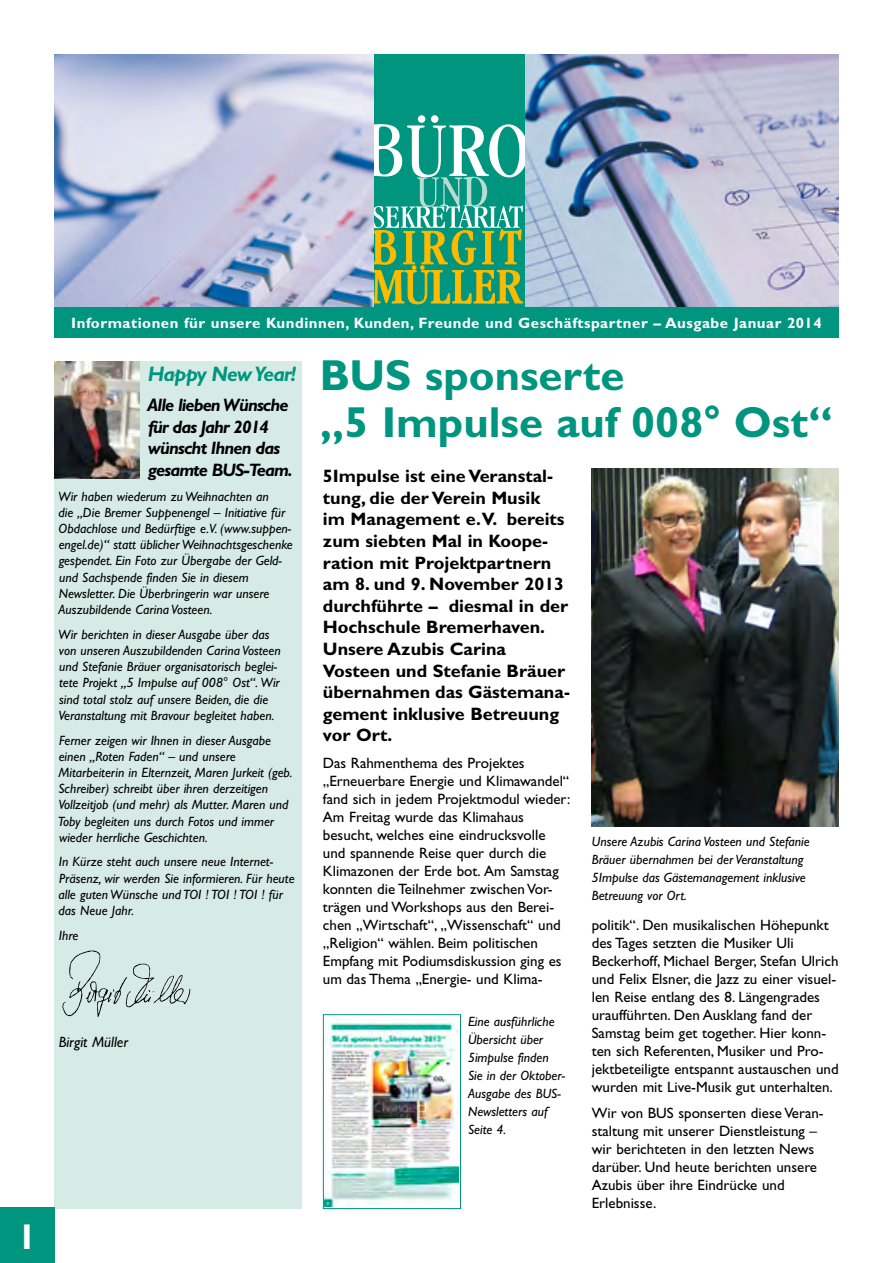
<style>
.page{position:relative;width:893px;height:1263px;background:#fff}
.page>*{position:absolute;margin:0;border:0;box-sizing:border-box;transform-origin:0 0}
.t1{font:700 43.5px/46.5px "Gill Sans";color:#00957e}
.t2{font:700 36px "Gill Sans";color:#fff}
.t3{font:italic 700 21px "Gill Sans";letter-spacing:-.04em;color:#00957e}
.t4{font:700 18px/21.6px "Gill Sans";color:#000}
.t5{font:italic 700 18px/21.6px "Gill Sans";letter-spacing:-.05em;color:#000}
.t6{font:15px/18px "Gill Sans";color:#000}
.t7{font:700 15px "Gill Sans";letter-spacing:.035em;color:#fff}
.t8{font:italic 15px "Gill Sans";color:#000}
.t9{font:italic 13.5px/16.2px "Gill Sans";color:#000}
</style>
<div class="page">
<img style="left:591px;top:469px;width:248px;height:357px">
<div style="left:54px;top:361px;width:247px;height:848px;background:#d6ebe5"></div>
<img style="left:54px;top:361px;width:85px;height:117px">
<div style="left:0;top:1208px;width:54px;height:55px;background:#00957e"></div>
<svg style="left:63px;top:950px;width:127px;height:67px"></svg>
<div style="left:54px;top:306px;width:785px;height:32px;background:#00957e"></div>
<div style="left:373px;top:54px;width:166px;height:253px;background:#00957e"></div>
<div style="left:418px;top:115px;width:7px;height:8px;background:#fff;border-radius:50%"></div>
<div style="left:431px;top:115px;width:7px;height:8px;background:#fff;border-radius:50%"></div>
<svg style="left:371px;top:124px;width:157px;height:183px"></svg>
<img style="left:525px;top:54px;width:314px;height:252px">
<img style="left:54px;top:54px;width:319px;height:252px">
<img style="left:325px;top:1019px;width:134px;height:187px">
<div style="left:323px;top:1014px;width:138px;height:195px;border:1px solid #00957e"></div>
<h2 class="t2" style="left:17px;top:1215px;width:21px">1</h2>
<p class="t7" style="left:71px;top:314px;width:752px">Informationen für unsere Kundinnen, Kunden, Freunde und Geschäftspartner – Ausgabe Januar 2014</p>
<h3 class="t3" style="left:148px;top:362px;width:150px">Happy New Year!</h3>
<h3 class="t5" style="left:147px;top:394px;width:147px">Alle lieben Wünsche für das Jahr 2014 wünscht Ihnen das gesamte BUS-Team.</h3>
<p class="t9" style="left:58px;top:488px;width:236px">Wir haben wiederum zu Weihnachten an<br>die „Die Bremer Suppenengel – Initiative für Obdachlose und Bedürftige e.V. (www.suppen&shy;engel.de)“ statt üblicher Weihnachtsgeschenke gespendet. Ein Foto zur Übergabe der Geld&shy;und Sachspende finden Sie in diesem Newsletter. Die Überbringerin war unsere Auszubildende Carina Vosteen.</p>
<p class="t9" style="left:58px;top:626px;width:224px">Wir berichten in dieser Ausgabe über das von unseren Auszubildenden Carina Vosteen und Stefanie Bräuer organisatorisch beglei&shy;tete Projekt „5 Impulse auf 008° Ost“. Wir sind total stolz auf unsere Beiden, die die Veranstaltung mit Bravour begleitet haben.</p>
<p class="t9" style="left:58px;top:732px;width:236px">Ferner zeigen wir Ihnen in dieser Ausgabe einen „Roten Faden“ – und unsere Mitarbeiterin in Elternzeit, Maren Jurkeit (geb.<br>Schreiber) schreibt über ihren derzeitigen Vollzeitjob (und mehr) als Mutter. Maren und Toby begleiten uns durch Fotos und immer wieder herrliche Geschichten.</p>
<p class="t9" style="left:59px;top:854px;width:238px">In Kürze steht auch unsere neue Internet-Präsenz, wir werden Sie informieren. Für heute alle guten Wünsche und TOI ! TOI ! TOI ! für das Neue Jahr.</p>
<p class="t9" style="left:59px;top:927px;width:21px">Ihre</p>
<p class="t8" style="left:59px;top:1033px;width:71px">Birgit Müller</p>
<h1 class="t1" style="left:320px;top:352px;width:514px">BUS sponserte<br>„5 Impulse auf 008° Ost“</h1>
<p class="t4" style="left:323px;top:465px;width:249px">5Impulse ist eine Veranstal&shy;tung, die der Verein Musik<br>im Management e.V. bereits zum siebten Mal in Koope&shy;ration mit Projektpartnern am 8. und 9. November 2013 durchführte – diesmal in der<br>Hochschule Bremerhaven.<br>Unsere Azubis Carina<br>Vosteen und Stefanie Bräuer übernahmen das Gästemana&shy;gement inklusive Betreuung vor Ort.</p>
<p class="t6" style="left:323px;top:754px;width:249px">Das Rahmenthema des Projektes „Erneuerbare Energie und Klimawandel“ fand sich in jedem Projektmodul wieder:<br>Am Freitag wurde das Klimahaus besucht, welches eine eindrucksvolle und spannende Reise quer durch die Klimazonen der Erde bot. Am Samstag konnten die Teilnehmer zwischen Vor&shy;trägen und Workshops aus den Berei&shy;chen „Wirtschaft“, „Wissenschaft“ und „Religion“ wählen. Beim politischen Empfang mit Podiumsdiskussion ging es um das Thema „Energie- und Klima-</p>
<p class="t9" style="left:468px;top:1013px;width:99px;line-height:18px">Eine ausführliche<br>Übersicht über<br>5impulse finden<br>Sie in der Oktober-<br>Ausgabe des BUS-<br>Newsletters auf<br>Seite 4.</p>
<p class="t9" style="left:592px;top:833px;width:219px;line-height:18px">Unsere Azubis Carina Vosteen und Stefanie Bräuer übernahmen bei der Veranstaltung 5Impulse das Gästemanagement inklusive Betreuung vor Ort.</p>
<p class="t6" style="left:592px;top:916px;width:248px">politik“. Den musikalischen Höhepunkt des Tages setzten die Musiker Uli Beckerhoff, Michael Berger, Stefan Ulrich und Felix Elsner, die Jazz zu einer visuel&shy;len Reise entlang des 8. Längengrades uraufführten. Den Ausklang fand der Samstag beim get together. Hier konn&shy;ten sich Referenten, Musiker und Pro&shy;jektbeteiligte entspannt austauschen und wurden mit Live-Musik gut unterhalten.</p>
<p class="t6" style="left:592px;top:1104px;width:233px">Wir von BUS sponserten diese Veran&shy;staltung mit unserer Dienstleistung – wir berichteten in den letzten News darüber. Und heute berichten unsere<br>Azubis über ihre Eindrücke und<br>Erlebnisse.</p>
</div>
